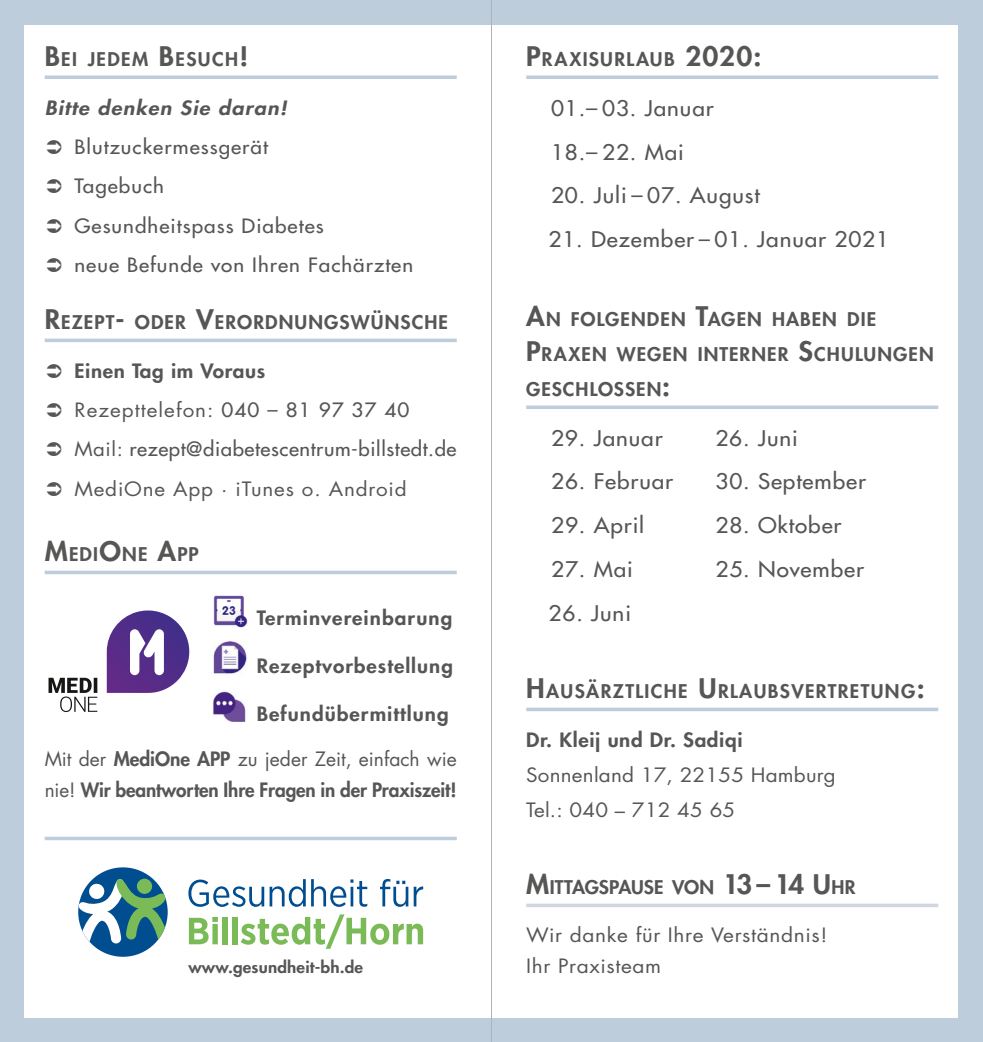
<style>
.page{position:relative;width:983px;height:1042px;background:#fff}
.page>*{position:absolute;margin:0;border:0;box-sizing:border-box;transform-origin:0 0}
.t1{font:21px/43.8px "Futura";letter-spacing:.04em;color:#565655;scale:1.07 1}
.t2{font:19.25px/39.4px "Futura";letter-spacing:.03em;color:#565655;scale:1.07 1}
.t3{font:800 19.25px/30.6px "Futura";letter-spacing:-.005em;color:#565655}
.t4{font:19.25px/39.4px "Futura";letter-spacing:.05em;color:#565655;scale:1.07 1}
.t5{font:800 19.25px "Futura";letter-spacing:.05em;color:#565655;scale:1.07 1}
.t6{font:19.25px/35px "Futura";letter-spacing:.02em;color:#565655;scale:1.07 1}
.t7{font:19.25px/30.6px "Futura";letter-spacing:.02em;color:#565655;scale:1.08 1}
.t8{font:italic 800 19.25px "Futura";letter-spacing:.05em;color:#565655;scale:1.12 1}
.t9{font:800 19.25px "Futura";letter-spacing:.03em;color:#565655;scale:1.07 1}
.t10{font:800 18.38px/35px "Futura";letter-spacing:.055em;color:#565655;scale:1.05 1}
.t11{font:800 18.38px "Futura";letter-spacing:.005em;color:#565655;scale:1.05 1}
.t12{font:800 15.92px "Futura";letter-spacing:.01em;color:#565655;scale:1.07 1}
.s1{font-size:26.25px}
.s2{font-weight:800}
.s3{font-style:inherit}
.s4{font-weight:400}
</style>
<div class="page">
<div style="left:0;top:0;width:982px;height:1042px;background:#bdcddc"></div>
<div style="left:25px;top:25px;width:932px;height:992px;background:#fff"></div>
<svg style="left:526px;top:75px;width:412px;height:4px;background:#c5d3e0"></svg>
<svg style="left:526px;top:405px;width:412px;height:4px;background:#c5d3e0"></svg>
<svg style="left:45px;top:75px;width:411px;height:4px;background:#c5d3e0"></svg>
<hr style="left:45px;top:339px;width:411px;height:3px;background:#bdcddc">
<hr style="left:45px;top:571px;width:411px;height:3px;background:#bdcddc">
<svg style="left:48px;top:678px;width:49px;height:34px"></svg>
<svg style="left:107px;top:610px;width:82px;height:83px"></svg>
<img style="left:213px;top:691px;width:33px;height:30px">
<img style="left:213px;top:595px;width:35px;height:32px">
<img style="left:213px;top:641px;width:34px;height:33px">
<svg style="left:526px;top:707px;width:412px;height:4px;background:#c8d5e1"></svg>
<svg style="left:526px;top:903px;width:412px;height:4px;fill:#d0d7e0"></svg>
<div style="left:78px;top:867px;width:90px;height:90px;background:#004e90;border-radius:50%"></div>
<svg style="left:78px;top:876px;width:90px;height:77px"></svg>
<svg style="left:188px;top:879px;width:179px;height:28px"></svg>
<svg style="left:380px;top:879px;width:43px;height:28px"></svg>
<svg style="left:189px;top:917px;width:29px;height:27px"></svg>
<div style="left:222px;top:917px;width:6px;height:27px;background:#7abb57"></div>
<div style="left:232px;top:917px;width:6px;height:27px;background:#7abb57"></div>
<svg style="left:240px;top:914px;width:183px;height:35px"></svg>
<hr style="left:45px;top:837px;width:411px;height:3px;background:#bdcddc">
<hr style="left:491px;top:0;width:1px;height:1042px;background:#b1b2b3">
<p class="t10" style="left:45px;top:41px;width:195px"><span class="s1">B</span>EI JEDEM <span class="s1">B</span>ESUCH<span class="s1">!</span></p>
<p class="t8" style="left:45px;top:95px;width:218px">Bitte denken Sie daran!</p>
<p class="t4" style="left:74px;top:127px;width:318px">Blutzuckermessgerät<br>Tagebuch<br>Gesundheitspass Diabetes<br>neue Befunde von Ihren Fachärzten</p>
<p class="t10" style="left:45px;top:304px;width:385px"><span class="s1">R</span>EZEPT<span class="s1">-</span> ODER <span class="s1">V</span>ERORDNUNGSWÜNSCHE</p>
<p class="t2" style="left:74px;top:351px;width:358px"><span class="s2">Einen Tag im Voraus<br></span><span class="s3">Rezepttelefon:</span> 040 – 81 97 37 40<br><span class="s3">Mail:</span> rezept@diabetescentrum-billstedt.de<br><span class="s3">MediOne App · iTunes o. Android</span></p>
<p class="t10" style="left:45px;top:536px;width:137px"><span class="s1">M</span>EDI<span class="s1">O</span>NE <span class="s1">A</span>PP</p>
<p class="t5" style="left:257px;top:605px;width:184px">Terminvereinbarung</p>
<p class="t5" style="left:257px;top:653px;width:185px">Rezeptvorbestellung</p>
<p class="t5" style="left:257px;top:701px;width:181px">Befundübermittlung</p>
<p class="t3" style="left:45px;top:743px;width:413px"><span class="s4">Mit der</span> MediOne APP <span class="s4">zu jeder Zeit, einfach wie nie!</span> Wir beantworten Ihre Fragen in der Praxiszeit!</p>
<p class="t12" style="left:188px;top:956px;width:165px">www.gesundheit-bh.de</p>
<p class="t10" style="left:526px;top:41px;width:225px"><span class="s1">P</span>RAXISURLAUB <span class="s1">2020:</span></p>
<p class="t1" style="left:551px;top:86px;width:153px">01.– 03. Januar<br>18.– 22. Mai</p>
<p class="t1" style="left:551px;top:174px;width:196px">20. Juli – 07. August</p>
<p class="t1" style="left:548px;top:217px;width:320px">21. Dezember – 01. Januar 2021</p>
<p class="t10" style="left:526px;top:301px;width:389px"><span class="s1">A</span>N FOLGENDEN <span class="s1">T</span>AGEN HABEN DIE<br><span class="s1">P</span>RAXEN WEGEN INTERNER <span class="s1">S</span>CHULUNGEN<br>GESCHLOSSEN<span class="s1">:</span></p>
<p class="t1" style="left:551px;top:416px;width:106px">29. Januar</p>
<p class="t1" style="left:715px;top:416px;width:79px">26. Juni</p>
<p class="t1" style="left:551px;top:460px;width:115px">26. Februar</p>
<p class="t1" style="left:715px;top:460px;width:142px">30. September</p>
<p class="t1" style="left:551px;top:503px;width:89px">29. April</p>
<p class="t1" style="left:715px;top:503px;width:119px">28. Oktober</p>
<p class="t1" style="left:551px;top:547px;width:78px">27. Mai</p>
<p class="t1" style="left:715px;top:547px;width:140px">25. November</p>
<p class="t1" style="left:548px;top:591px;width:79px">26. Juni</p>
<p class="t10" style="left:526px;top:673px;width:381px"><span class="s1">H</span>AUSÄRZTLICHE <span class="s1">U</span>RLAUBSVERTRETUNG<span class="s1">:</span></p>
<p class="t9" style="left:526px;top:727px;width:203px">Dr. Kleij und Dr. Sadiqi</p>
<p class="t6" style="left:526px;top:757px;width:291px">Sonnenland 17, 22155 Hamburg<br>Tel.: 040 – 712 45 65</p>
<p class="t11" style="left:526px;top:874px;width:315px"><span class="s1">M</span>ITTAGSPAUSE VON <span class="s1">13 – 14 U</span>HR</p>
<p class="t7" style="left:526px;top:919px;width:280px">Wir danke für Ihre Verständnis!<br>Ihr Praxisteam</p>
</div>
